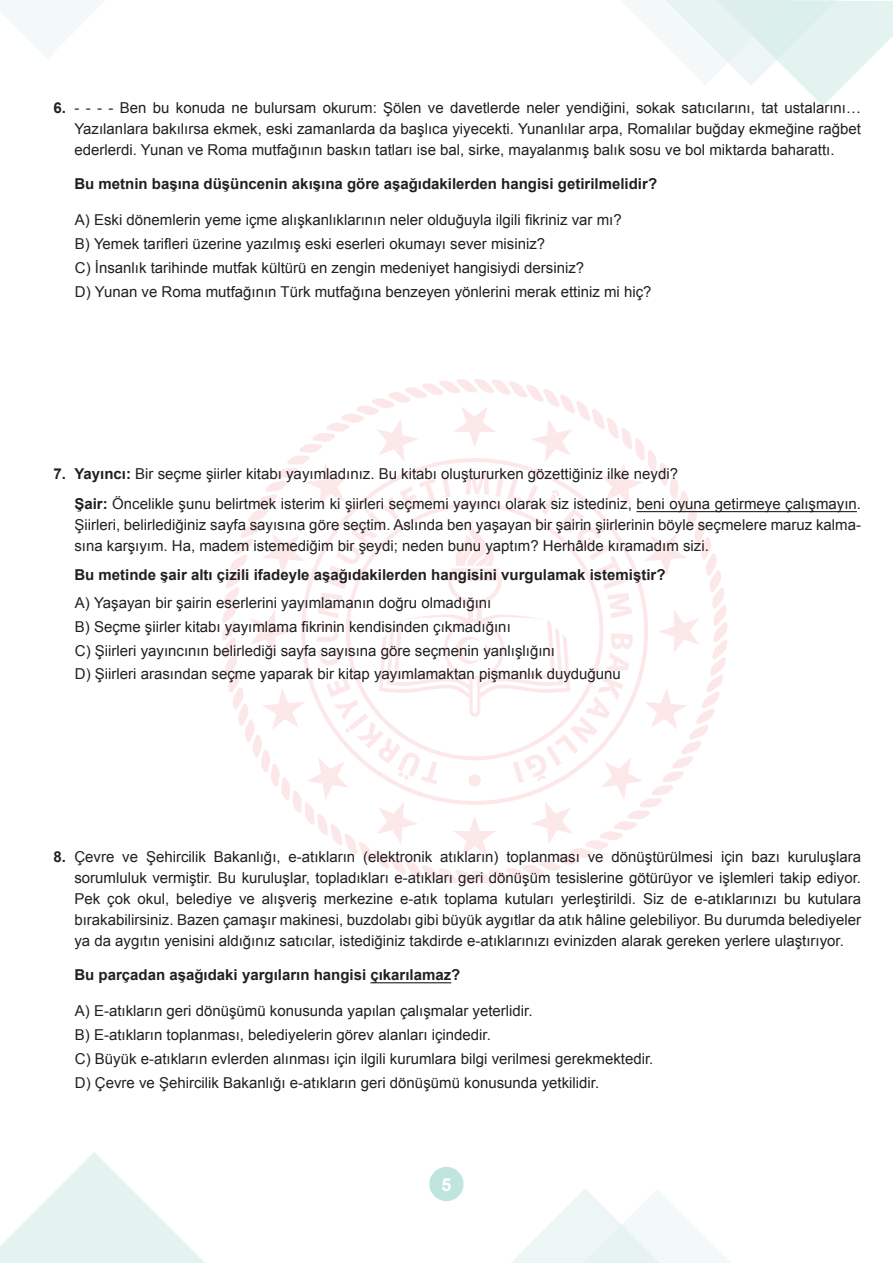
<style>
.page{position:relative;width:893px;height:1263px;background:#fff}
.page>*{position:absolute;margin:0;border:0;box-sizing:border-box;transform-origin:0 0}
.t1{font:700 18px "Arial";color:#fff}
.t2{font:15px/23.7px "Arial";color:#231f20}
.t3{font:700 15px "Arial";color:#231f20}
.s1{font-weight:700}
</style>
<div class="page">
<svg style="left:0;top:0;width:105px;height:59px"></svg>
<svg style="left:0;top:1152px;width:205px;height:111px"></svg>
<svg style="left:511px;top:1189px;width:220px;height:74px"></svg>
<svg style="left:621px;top:0;width:272px;height:106px"></svg>
<div style="left:429px;top:1167px;width:35px;height:34px;background:#c0e4de;border-radius:50%"></div>
<svg style="left:216px;top:372px;width:518px;height:519px"></svg>
<hr style="left:636px;top:511px;width:221px;height:1px;background:#231f20">
<hr style="left:370px;top:982px;width:81px;height:1px;background:#231f20">
<p class="t2" style="left:74px;top:97px;width:788px;line-height:21px;text-align:justify;text-indent:-21px"><span class="s1">6.</span> - - - - Ben bu konuda ne bulursam okurum: Şölen ve davetlerde neler yendiğini, sokak satıcılarını, tat ustalarını… Yazılanlara bakılırsa ekmek, eski zamanlarda da başlıca yiyecekti. Yunanlılar arpa, Romalılar buğday ekmeğine rağbet ederlerdi. Yunan ve Roma mutfağının baskın tatları ise bal, sirke, mayalanmış balık sosu ve bol miktarda baharattı.</p>
<p class="t3" style="left:74px;top:173px;width:584px">Bu metnin başına düşüncenin akışına göre aşağıdakilerden hangisi getirilmelidir?</p>
<p class="t2" style="left:75px;top:208px;width:578px">A) Eski dönemlerin yeme içme alışkanlıklarının neler olduğuyla ilgili fikriniz var mı?<br>B) Yemek tarifleri üzerine yazılmış eski eserleri okumayı sever misiniz?<br>C) İnsanlık tarihinde mutfak kültürü en zengin medeniyet hangisiydi dersiniz?<br>D) Yunan ve Roma mutfağının Türk mutfağına benzeyen yönlerini merak ettiniz mi hiç?</p>
<p class="t2" style="left:74px;top:459px;width:788px;line-height:29.5px;text-indent:-21px"><span class="s1">7. Yayıncı:</span> Bir seçme şiirler kitabı yayımladınız. Bu kitabı oluştururken gözettiğiniz ilke neydi?<br><span class="s1">Şair:</span> Öncelikle şunu belirtmek isterim ki şiirleri seçmemi yayıncı olarak siz istediniz, beni oyuna getirmeye çalışmayın.</p>
<p class="t2" style="left:74px;top:514px;width:788px;line-height:21px">Şiirleri, belirlediğiniz sayfa sayısına göre seçtim. Aslında ben yaşayan bir şairin şiirlerinin böyle seçmelere maruz kalma&shy;sına karşıyım. Ha, madem istemediğim bir şeydi; neden bunu yaptım? Herhâlde kıramadım sizi.</p>
<p class="t3" style="left:74px;top:564px;width:593px">Bu metinde şair altı çizili ifadeyle aşağıdakilerden hangisini vurgulamak istemiştir?</p>
<p class="t2" style="left:75px;top:591px;width:548px">A) Yaşayan bir şairin eserlerini yayımlamanın doğru olmadığını<br>B) Seçme şiirler kitabı yayımlama fikrinin kendisinden çıkmadığını<br>C) Şiirleri yayıncının belirlediği sayfa sayısına göre seçmenin yanlışlığını<br>D) Şiirleri arasından seçme yaparak bir kitap yayımlamaktan pişmanlık duyduğunu</p>
<p class="t2" style="left:74px;top:846px;width:788px;line-height:21px;text-align:justify;text-indent:-21px"><span class="s1">8.</span> Çevre ve Şehircilik Bakanlığı, e-atıkların (elektronik atıkların) toplanması ve dönüştürülmesi için bazı kuruluşlara sorumluluk vermiştir. Bu kuruluşlar, topladıkları e-atıkları geri dönüşüm tesislerine götürüyor ve işlemleri takip ediyor.<br>Pek çok okul, belediye ve alışveriş merkezine e-atık toplama kutuları yerleştirildi. Siz de e-atıklarınızı bu kutulara bırakabilirsiniz. Bazen çamaşır makinesi, buzdolabı gibi büyük aygıtlar da atık hâline gelebiliyor. Bu durumda belediyeler ya da aygıtın yenisini aldığınız satıcılar, istediğiniz takdirde e-atıklarınızı evinizden alarak gereken yerlere ulaştırıyor.</p>
<p class="t3" style="left:74px;top:964px;width:387px">Bu parçadan aşağıdaki yargıların hangisi çıkarılamaz?</p>
<p class="t2" style="left:75px;top:999px;width:580px">A) E-atıkların geri dönüşümü konusunda yapılan çalışmalar yeterlidir.<br>B) E-atıkların toplanması, belediyelerin görev alanları içindedir.<br>C) Büyük e-atıkların evlerden alınması için ilgili kurumlara bilgi verilmesi gerekmektedir.<br>D) Çevre ve Şehircilik Bakanlığı e-atıkların geri dönüşümü konusunda yetkilidir.</p>
<p class="t1" style="left:441px;top:1171px;width:12px">5</p>
</div>
